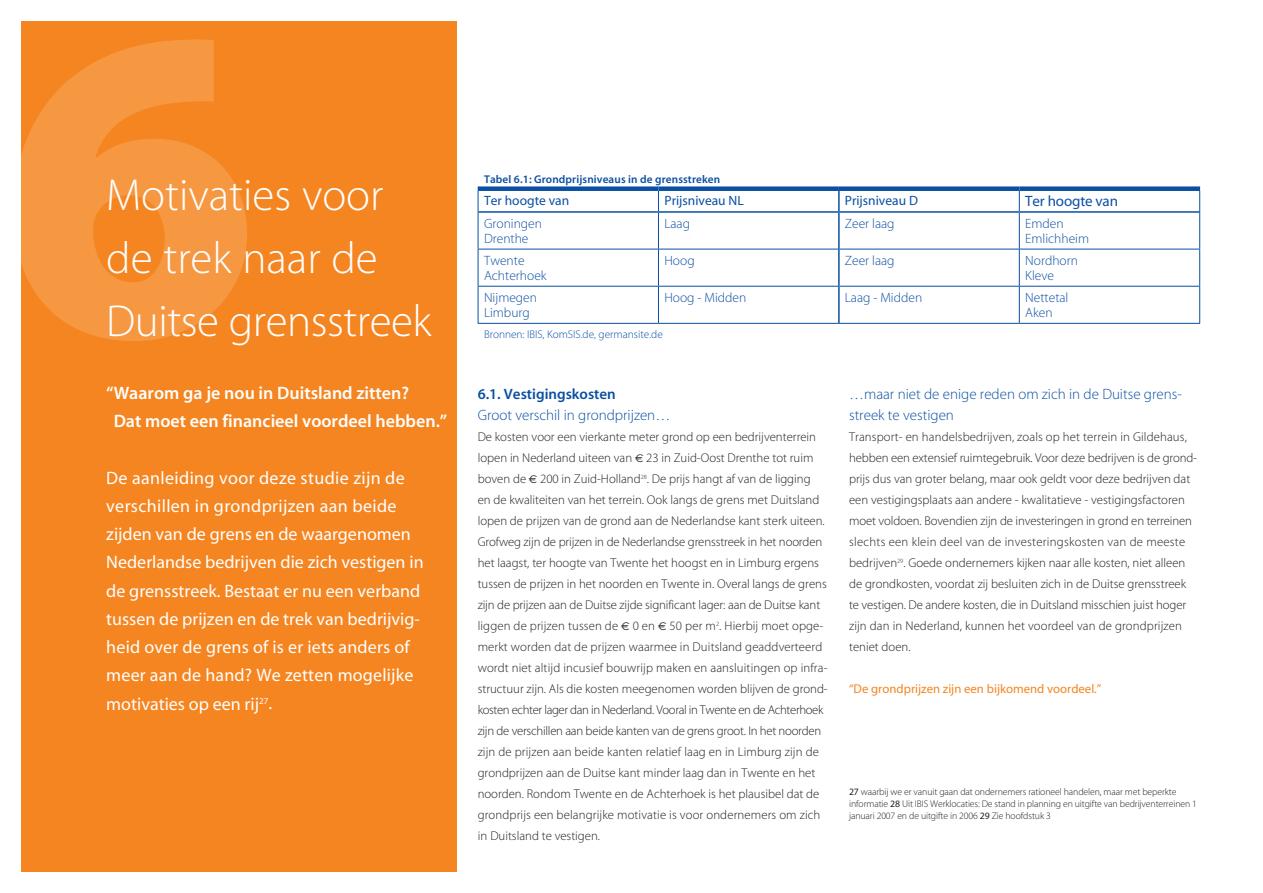
<style>
.page{position:relative;width:1263px;height:893px;background:#fff}
.page>*{position:absolute;margin:0;border:0;box-sizing:border-box;transform-origin:0 0}
.t1{font:450px "Myriad MM 830 600";color:#fff}
.t2{font:45px/63px "Myriad MM 215 600";color:#fff}
.t3{font:18px/28.2px "Myriad MM 400 600";color:#fff}
.t4{font:18px/28.2px "Myriad MM 565 600";color:#fff}
.t5{font:15px/21px "Myriad MM 215 600";color:#0a4fa2}
.t6{font:15px "Myriad MM 565 600";color:#0a4fa2}
.t7{font:15px "Myriad MM 400 600";letter-spacing:-.01em;color:#0a4fa2}
.t8{font:13.5px/15px "Myriad MM 215 600";color:#0a4fa2}
.t9{font:13.5px "Myriad MM 400 600";color:#0a4fa2}
.t10{font:12.75px/21px "Myriad MM 215 600";color:#231f20}
.t11{font:12.75px "Myriad MM 400 600";color:#f58520}
.t12{font:11.25px "Myriad MM 565 600";letter-spacing:.01em;color:#0a4fa2}
.t13{font:11.25px "Myriad MM 215 600";color:#0a4fa2}
.t14{font:9.75px/12px "Myriad MM 215 600";letter-spacing:-.01em;color:#231f20}
.s1{font-family:"Euro Sans";font-size:11.25px}
.s2{font-family:"Myriad MM 400 600"}
</style>
<div class="page">
<div style="left:21px;top:21px;width:435px;height:851px;background:#f58520"></div>
<svg style="left:478px;top:191px;width:1px;height:20px"></svg>
<svg style="left:658px;top:191px;width:1px;height:20px"></svg>
<svg style="left:1019px;top:191px;width:1px;height:20px"></svg>
<svg style="left:1199px;top:191px;width:1px;height:21px"></svg>
<hr style="left:478px;top:212px;width:1px;height:37px;background:#0a4fa2">
<hr style="left:658px;top:213px;width:1px;height:36px;background:#0a4fa2">
<hr style="left:1019px;top:213px;width:1px;height:36px;background:#0a4fa2">
<hr style="left:1199px;top:212px;width:1px;height:37px;background:#0a4fa2">
<hr style="left:478px;top:249px;width:180px;height:1px;background:#0a4fa2">
<hr style="left:478px;top:249px;width:1px;height:37px;background:#0a4fa2">
<hr style="left:658px;top:249px;width:180px;height:1px;background:#0a4fa2">
<hr style="left:658px;top:249px;width:1px;height:37px;background:#0a4fa2">
<hr style="left:840px;top:249px;width:179px;height:1px;background:#0a4fa2">
<hr style="left:1019px;top:249px;width:181px;height:1px;background:#0a4fa2">
<hr style="left:1019px;top:249px;width:1px;height:37px;background:#0a4fa2">
<hr style="left:1199px;top:249px;width:1px;height:37px;background:#0a4fa2">
<hr style="left:478px;top:287px;width:1px;height:36px;background:#0a4fa2">
<hr style="left:658px;top:287px;width:1px;height:36px;background:#0a4fa2">
<hr style="left:1019px;top:287px;width:1px;height:36px;background:#0a4fa2">
<hr style="left:1199px;top:287px;width:1px;height:36px;background:#0a4fa2">
<div style="left:478px;top:186px;width:180px;height:5px;background:#0a4fa2"></div>
<div style="left:658px;top:186px;width:181px;height:5px;background:#0a4fa2"></div>
<div style="left:839px;top:186px;width:180px;height:5px;background:#0a4fa2"></div>
<div style="left:1019px;top:186px;width:181px;height:5px;background:#0a4fa2"></div>
<hr style="left:478px;top:286px;width:180px;height:1px;background:#0a4fa2">
<hr style="left:658px;top:286px;width:180px;height:1px;background:#0a4fa2">
<hr style="left:840px;top:286px;width:179px;height:1px;background:#0a4fa2">
<hr style="left:1019px;top:286px;width:181px;height:1px;background:#0a4fa2">
<hr style="left:478px;top:323px;width:180px;height:1px;background:#0a4fa2">
<hr style="left:658px;top:323px;width:181px;height:1px;background:#0a4fa2">
<hr style="left:839px;top:323px;width:180px;height:1px;background:#0a4fa2">
<hr style="left:1019px;top:323px;width:181px;height:1px;background:#0a4fa2">
<hr style="left:478px;top:211px;width:180px;height:2px;background:#0a4fa2">
<hr style="left:658px;top:211px;width:181px;height:2px;background:#0a4fa2">
<hr style="left:839px;top:211px;width:180px;height:2px;background:#0a4fa2">
<hr style="left:1019px;top:211px;width:180px;height:2px;background:#0a4fa2">
<hr style="left:838px;top:191px;width:2px;height:20px;background:#0a4fa2">
<hr style="left:838px;top:213px;width:2px;height:36px;background:#0a4fa2">
<hr style="left:838px;top:249px;width:2px;height:37px;background:#0a4fa2">
<hr style="left:838px;top:286px;width:2px;height:37px;background:#0a4fa2">
<h1 class="t1" style="left:0;top:-32px;width:259px">6</h1>
<h2 class="t2" style="left:106px;top:166px;width:327px">Motivaties voor de trek naar de<br>Duitse grensstreek</h2>
<h3 class="t4" style="left:114px;top:380px;width:335px;text-indent:-7px">“Waarom ga je nou in Duitsland zitten?<br>Dat moet een financieel voordeel hebben.”</h3>
<p class="t3" style="left:106px;top:465px;width:319px">De aanleiding voor deze studie zijn de verschillen in grondprijzen aan beide zijden van de grens en de waargenomen Nederlandse bedrijven die zich vestigen in de grensstreek. Bestaat er nu een verband tussen de prijzen en de trek van bedrijvig-- heid over de grens of is er iets anders of meer aan de hand? We zetten mogelijke motivaties op een rij<sup>27</sup>.</p>
<p class="t12" style="left:484px;top:173px;width:238px">Tabel 6.1: Grondprijsniveaus in de grensstreken</p>
<p class="t9" style="left:484px;top:194px;width:87px">Ter hoogte van</p>
<p class="t9" style="left:664px;top:194px;width:81px">Prijsniveau NL</p>
<p class="t9" style="left:845px;top:194px;width:75px">Prijsniveau D</p>
<p class="t7" style="left:1025px;top:194px;width:94px">Ter hoogte van</p>
<p class="t8" style="left:484px;top:217px;width:60px">Groningen<br>Drenthe</p>
<p class="t8" style="left:664px;top:217px;width:27px">Laag</p>
<p class="t8" style="left:845px;top:217px;width:51px">Zeer laag</p>
<p class="t8" style="left:1025px;top:217px;width:65px">Emden<br>Emlichheim</p>
<p class="t8" style="left:484px;top:254px;width:64px">Twente<br>Achterhoek</p>
<p class="t8" style="left:664px;top:254px;width:32px">Hoog</p>
<p class="t8" style="left:845px;top:254px;width:51px">Zeer laag</p>
<p class="t8" style="left:1025px;top:254px;width:54px">Nordhorn<br>Kleve</p>
<p class="t8" style="left:484px;top:291px;width:55px">Nijmegen<br>Limburg</p>
<p class="t8" style="left:664px;top:291px;width:83px">Hoog - Midden</p>
<p class="t8" style="left:845px;top:291px;width:79px">Laag - Midden</p>
<p class="t8" style="left:1025px;top:291px;width:45px">Nettetal<br>Aken</p>
<p class="t13" style="left:484px;top:329px;width:180px">Bronnen: IBIS, KomSIS.de, germansite.de</p>
<p class="t6" style="left:478px;top:387px;width:140px">6.1. Vestigingskosten</p>
<p class="t5" style="left:478px;top:406px;width:194px">Groot verschil in grondprijzen…</p>
<p class="t10" style="left:478px;top:427px;width:352px">De kosten voor een vierkante meter grond op een bedrijventerrein lopen in Nederland uiteen van <span class="s1">€</span> 23 in Zuid-Oost Drenthe tot ruim boven de <span class="s1">€</span> 200 in Zuid-Holland<sup>28</sup>. De prijs hangt af van de ligging<br>en de kwaliteiten van het terrein. Ook langs de grens met Duitsland lopen de prijzen van de grond aan de Nederlandse kant sterk uiteen.<br>Grofweg zijn de prijzen in de Nederlandse grensstreek in het noorden het laagst, ter hoogte van Twente het hoogst en in Limburg ergens tussen de prijzen in het noorden en Twente in. Overal langs de grens zijn de prijzen aan de Duitse zijde significant lager: aan de Duitse kant liggen de prijzen tussen de <span class="s1">€</span> 0 en <span class="s1">€</span> 50 per m<sup>2</sup>. Hierbij moet opge&shy;merkt worden dat de prijzen waarmee in Duitsland geaddverteerd wordt niet altijd incusief bouwrijp maken en aansluitingen op infra&shy;structuur zijn. Als die kosten meegenomen worden blijven de grond&shy;kosten echter lager dan in Nederland. Vooral in Twente en de Achterhoek zijn de verschillen aan beide kanten van de grens groot. In het noorden zijn de prijzen aan beide kanten relatief laag en in Limburg zijn de grondprijzen aan de Duitse kant minder laag dan in Twente en het noorden. Rondom Twente en de Achterhoek is het plausibel dat de grondprijs een belangrijke motivatie is voor ondernemers om zich in Duitsland te vestigen.</p>
<p class="t5" style="left:849px;top:385px;width:334px">…maar niet de enige reden om zich in de Duitse grens&shy;streek te vestigen</p>
<p class="t10" style="left:849px;top:427px;width:349px">Transport- en handelsbedrijven, zoals op het terrein in Gildehaus, hebben een extensief ruimtegebruik. Voor deze bedrijven is de grond&shy;prijs dus van groter belang, maar ook geldt voor deze bedrijven dat een vestigingsplaats aan andere - kwalitatieve - vestigingsfactoren moet voldoen. Bovendien zijn de investeringen in grond en terreinen slechts een klein deel van de investeringskosten van de meeste bedrijven<sup>29</sup>. Goede ondernemers kijken naar alle kosten, niet alleen de grondkosten, voordat zij besluiten zich in de Duitse grensstreek te vestigen. De andere kosten, die in Duitsland misschien juist hoger zijn dan in Nederland, kunnen het voordeel van de grondprijzen teniet doen.</p>
<p class="t11" style="left:849px;top:683px;width:254px">“De grondprijzen zijn een bijkomend voordeel.”</p>
<p class="t14" style="left:849px;top:786px;width:349px"><span class="s2">27</span> waarbij we er vanuit gaan dat ondernemers rationeel handelen, maar met beperkte informatie <span class="s2">28</span> Uit IBIS Werklocaties: De stand in planning en uitgifte van bedrijventerreinen 1 januari 2007 en de uitgifte in 2006 <span class="s2">29</span> Zie hoofdstuk 3</p>
</div>
